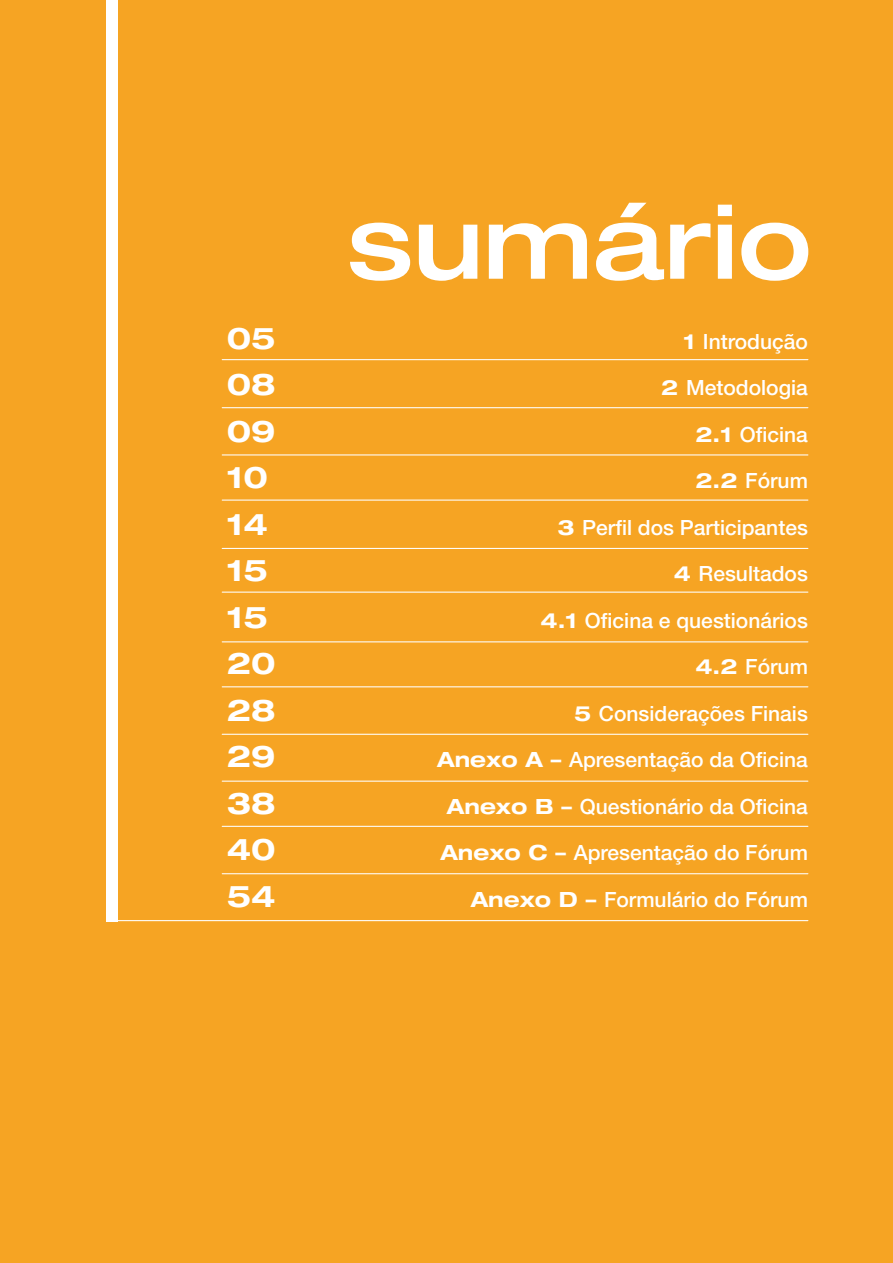
<style>
.page{position:relative;width:893px;height:1263px;background:#f6a423}
.page>*{position:absolute;margin:0;border:0;box-sizing:border-box;transform-origin:0 0}
.t1{font:500 expanded 102px "Helvetica Neue LT Std";color:#fff}
.Texto_corrido{font:700 expanded 30px "Helvetica Neue LT Std";color:#fff}
.Texto_corrido-2{font:500 21px "Helvetica Neue LT Std";color:#fff}
.s1{font-weight:700;font-stretch:expanded}
</style>
<div class="page">
<div style="left:106px;top:0;width:12px;height:921px;background:#fff"></div>
<hr style="left:222px;top:359px;width:586px;height:1px;background:#fff">
<hr style="left:222px;top:407px;width:586px;height:1px;background:#fff">
<hr style="left:222px;top:454px;width:586px;height:1px;background:#fff">
<hr style="left:222px;top:500px;width:586px;height:1px;background:#fff">
<hr style="left:222px;top:548px;width:586px;height:1px;background:#fff">
<hr style="left:222px;top:592px;width:586px;height:1px;background:#fff">
<hr style="left:222px;top:641px;width:586px;height:1px;background:#fff">
<hr style="left:222px;top:686px;width:586px;height:1px;background:#fff">
<hr style="left:222px;top:826px;width:586px;height:1px;background:#fff">
<hr style="left:222px;top:873px;width:586px;height:1px;background:#fff">
<hr style="left:107px;top:920px;width:701px;height:1px;background:#fff">
<hr style="left:222px;top:734px;width:586px;height:1px;background:#fff">
<hr style="left:222px;top:781px;width:586px;height:1px;background:#fff">
<p class="Texto_corrido" style="left:227px;top:319px;width:50px">05</p>
<p class="Texto_corrido" style="left:227px;top:366px;width:50px">08</p>
<p class="Texto_corrido" style="left:227px;top:412px;width:50px">09</p>
<p class="Texto_corrido" style="left:227px;top:459px;width:43px">10</p>
<p class="Texto_corrido" style="left:227px;top:505px;width:43px">14</p>
<p class="Texto_corrido" style="left:227px;top:552px;width:43px">15</p>
<p class="Texto_corrido" style="left:227px;top:598px;width:43px">15</p>
<p class="Texto_corrido" style="left:227px;top:645px;width:50px">20</p>
<p class="Texto_corrido" style="left:227px;top:691px;width:50px">28</p>
<p class="Texto_corrido" style="left:227px;top:738px;width:50px">29</p>
<p class="Texto_corrido" style="left:227px;top:784px;width:50px">38</p>
<p class="Texto_corrido" style="left:227px;top:831px;width:50px">40</p>
<p class="Texto_corrido" style="left:227px;top:877px;width:50px">54</p>
<p class="t1" style="left:347px;top:179px;width:466px">sumário</p>
<p class="Texto_corrido-2" style="left:683px;top:329px;width:126px"><span class="s1">1</span> Introdução</p>
<p class="Texto_corrido-2" style="left:661px;top:375px;width:148px"><span class="s1">2</span> Metodologia</p>
<p class="Texto_corrido-2" style="left:695px;top:422px;width:114px"><span class="s1">2.1</span> Oficina</p>
<p class="Texto_corrido-2" style="left:695px;top:468px;width:114px"><span class="s1">2.2</span> Fórum</p>
<p class="Texto_corrido-2" style="left:557px;top:515px;width:252px"><span class="s1">3</span> Perfil dos Participantes</p>
<p class="Texto_corrido-2" style="left:674px;top:561px;width:136px"><span class="s1">4</span> Resultados</p>
<p class="Texto_corrido-2" style="left:541px;top:608px;width:269px"><span class="s1">4.1</span> Oficina e questionários</p>
<p class="Texto_corrido-2" style="left:695px;top:654px;width:114px"><span class="s1">4.2</span> Fórum</p>
<p class="Texto_corrido-2" style="left:574px;top:701px;width:235px"><span class="s1">5</span> Considerações Finais</p>
<p class="Texto_corrido-2" style="left:437px;top:747px;width:372px"><span class="s1">Anexo A –</span> Apresentação da Oficina</p>
<p class="Texto_corrido-2" style="left:447px;top:794px;width:362px"><span class="s1">Anexo B –</span> Questionário da Oficina</p>
<p class="Texto_corrido-2" style="left:440px;top:840px;width:369px"><span class="s1">Anexo C –</span> Apresentação do Fórum</p>
<p class="Texto_corrido-2" style="left:471px;top:887px;width:339px"><span class="s1">Anexo D –</span> Formulário do Fórum</p>
</div>
